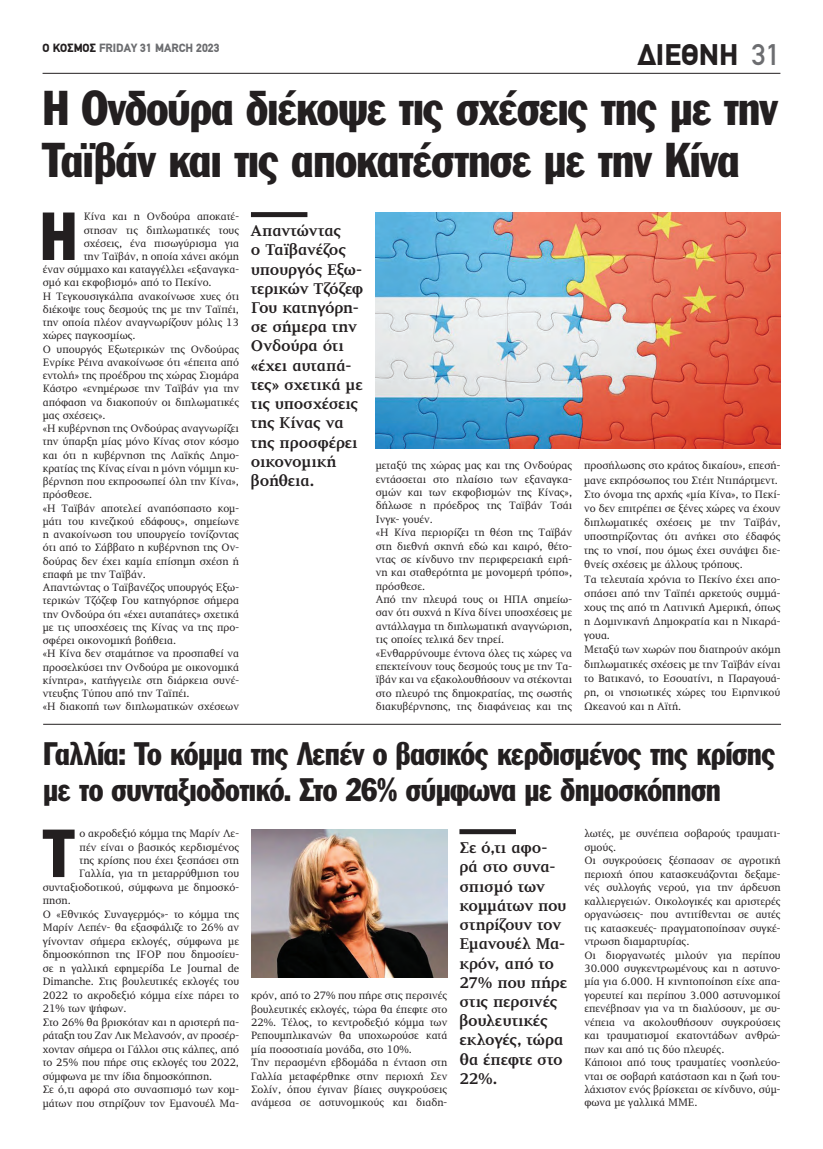
<style>
.page{position:relative;width:823px;height:1149px;background:#fff}
.page>*{position:absolute;margin:0;border:0;box-sizing:border-box;transform-origin:0 0}
.t1{font:66.6px "Franklin Gothic Greek Cond";color:#231f20}
.t2{font:48px/52px "Franklin Gothic Greek Cond";letter-spacing:-.02em;color:#231f20}
.t3{font:32px/36px "Franklin Gothic Greek Cond";letter-spacing:-.015em;color:#231f20}
.t4{font:900 30px "PF Din Text";color:#231f20}
.t5{font:700 16px/19.2px "PF Diplomat";letter-spacing:-.015em;color:#231f20}
.t6{font:900 12px "PF Din Text";color:#6c6d70}
.t7{font:11px/13.4px "PF Diplomat";color:#231f20}
.s1{color:#231f20}
.s2{font-weight:500;color:#6c6d70}
</style>
<div class="page">
<hr style="left:43px;top:73px;width:737px;height:1px;background:#231f20">
<svg style="left:459px;top:829px;width:56px;height:4px"></svg>
<img style="left:251px;top:829px;width:196px;height:148px">
<hr style="left:43px;top:723px;width:737px;height:1px;background:#231f20">
<div style="left:251px;top:212px;width:56px;height:5px;background:#231f20"></div>
<img style="left:375px;top:212px;width:404px;height:236px">
<p class="t6" style="left:43px;top:40px;width:178px"><span class="s1">Ο ΚΟΣΜΟΣ</span> FRIDAY 31 MARCH 2023</p>
<h3 class="t4" style="left:637px;top:37px;width:102px">ΔΙΕΘΝΗ</h3>
<h3 class="t4" style="left:585px;top:37px;width:196px">ΔΙΑΦΗΜΙΣ <span class="s2">31</span></h3>
<h2 class="t2" style="left:43px;top:82px;width:736px">Η Ονδούρα διέκοψε τις σχέσεις της με την<br>Ταϊβάν και τις αποκατέστησε με την Κίνα</h2>
<h1 class="t1" style="left:40px;top:198px;width:39px">Η</h1>
<p class="t7" style="left:84px;top:210px;width:157px">Κίνα και η Ονδούρα αποκατέ-</p>
<p class="t7" style="left:84px;top:223px;width:157px">στησαν τις διπλωματικές τους</p>
<p class="t7" style="left:84px;top:236px;width:157px">σχέσεις, ένα πισωγύρισμα για</p>
<p class="t7" style="left:84px;top:250px;width:157px">την Ταϊβάν, η οποία χάνει ακόμη</p>
<p class="t7" style="left:43px;top:263px;width:198px">έναν σύμμαχο και καταγγέλλει «εξαναγκα-</p>
<p class="t7" style="left:43px;top:276px;width:170px">σμό και εκφοβισμό» από το Πεκίνο.</p>
<p class="t7" style="left:43px;top:289px;width:198px">Η Τεγκουσιγκάλπα ανακοίνωσε χυες ότι</p>
<p class="t7" style="left:43px;top:303px;width:198px">διέκοψε τους δεσμούς της με την Ταϊπέι,</p>
<p class="t7" style="left:43px;top:316px;width:198px">την οποία πλέον αναγνωρίζουν μόλις 13</p>
<p class="t7" style="left:43px;top:329px;width:94px">χώρες παγκοσμίως.</p>
<p class="t7" style="left:43px;top:342px;width:198px">Ο υπουργός Εξωτερικών της Ονδούρας</p>
<p class="t7" style="left:43px;top:356px;width:198px">Ενρίκε Ρέινα ανακοίνωσε ότι «έπειτα από</p>
<p class="t7" style="left:43px;top:369px;width:198px">εντολή» της προέδρου της χώρας Σιομάρα</p>
<p class="t7" style="left:43px;top:382px;width:198px">Κάστρο «ενημέρωσε την Ταϊβάν για την</p>
<p class="t7" style="left:43px;top:395px;width:198px">απόφαση να διακοπούν οι διπλωματικές</p>
<p class="t7" style="left:43px;top:408px;width:64px">μας σχέσεις».</p>
<p class="t7" style="left:43px;top:422px;width:198px">«Η κυβέρνηση της Ονδούρας αναγνωρίζει</p>
<p class="t7" style="left:43px;top:435px;width:198px">την ύπαρξη μίας μόνο Κίνας στον κόσμο</p>
<p class="t7" style="left:43px;top:448px;width:198px">και ότι η κυβέρνηση της Λαϊκής Δημο-</p>
<p class="t7" style="left:43px;top:461px;width:198px">κρατίας της Κίνας είναι η μόνη νόμιμη κυ-</p>
<p class="t7" style="left:43px;top:475px;width:198px">βέρνηση που εκπροσωπεί όλη την Κίνα»,</p>
<p class="t7" style="left:43px;top:488px;width:51px">πρόσθεσε.</p>
<p class="t7" style="left:43px;top:501px;width:198px">«Η Ταϊβάν αποτελεί αναπόσπαστο κομ-</p>
<p class="t7" style="left:43px;top:514px;width:198px">μάτι του κινεζικού εδάφους», σημείωνε</p>
<p class="t7" style="left:43px;top:528px;width:198px">η ανακοίνωση του υπουργείο τονίζοντας</p>
<p class="t7" style="left:43px;top:541px;width:198px">ότι από το Σάββατο η κυβέρνηση της Ον-</p>
<p class="t7" style="left:43px;top:554px;width:198px">δούρας δεν έχει καμία επίσημη σχέση ή</p>
<p class="t7" style="left:43px;top:567px;width:104px">επαφή με την Ταϊβάν.</p>
<p class="t7" style="left:43px;top:580px;width:198px">Απαντώντας ο Ταϊβανέζος υπουργός Εξω-</p>
<p class="t7" style="left:43px;top:594px;width:198px">τερικών Τζόζεφ Γου κατηγόρησε σήμερα</p>
<p class="t7" style="left:43px;top:607px;width:198px">την Ονδούρα ότι «έχει αυταπάτες» σχετικά</p>
<p class="t7" style="left:43px;top:620px;width:198px">με τις υποσχέσεις της Κίνας να της προ-</p>
<p class="t7" style="left:43px;top:633px;width:135px">σφέρει οικονομική βοήθεια.</p>
<p class="t7" style="left:43px;top:647px;width:198px">«Η Κίνα δεν σταμάτησε να προσπαθεί να</p>
<p class="t7" style="left:43px;top:660px;width:198px">προσελκύσει την Ονδούρα με οικονομικά</p>
<p class="t7" style="left:43px;top:673px;width:198px">κίνητρα», κατήγγειλε στη διάρκεια συνέ-</p>
<p class="t7" style="left:43px;top:686px;width:148px">ντευξης Τύπου από την Ταϊπέι.</p>
<p class="t7" style="left:43px;top:700px;width:198px">«Η διακοπή των διπλωματικών σχέσεων</p>
<h3 class="t5" style="left:251px;top:221px;width:114px">Απαντώντας<br>ο Ταϊβανέζος υπουργός Εξω&shy;τερικών Τζόζεφ<br>Γου κατηγόρη&shy;σε σήμερα την<br>Ονδούρα ότι «έχει αυταπά&shy;τες» σχετικά με τις υποσχέσεις της Κίνας να της προσφέρει οικονομική βοήθεια.</h3>
<p class="t7" style="left:375px;top:459px;width:198px">μεταξύ της χώρας μας και της Ονδούρας εντάσσεται στο πλαίσιο των εξαναγκα&shy;σμών και των εκφοβισμών της Κίνας», δήλωσε η πρόεδρος της Ταϊβάν Τσάι Ινγκ- γουέν.<br>«Η Κίνα περιορίζει τη θέση της Ταϊβάν στη διεθνή σκηνή εδώ και καιρό, θέτο&shy;ντας σε κίνδυνο την περιφερειακή ειρή&shy;νη και σταθερότητα με μονομερή τρόπο», πρόσθεσε.<br>Από την πλευρά τους οι ΗΠΑ σημείω&shy;σαν ότι συχνά η Κίνα δίνει υποσχέσεις με αντάλλαγμα τη διπλωματική αναγνώριση, τις οποίες τελικά δεν τηρεί. «Ενθαρρύνουμε έντονα όλες τις χώρες να επεκτείνουν τους δεσμούς τους με την Τα&shy;ϊβάν και να εξακολουθήσουν να στέκονται στο πλευρό της δημοκρατίας, της σωστής διακυβέρνησης, της διαφάνειας και της</p>
<p class="t7" style="left:584px;top:459px;width:198px;line-height:14.1px">προσήλωσης στο κράτος δικαίου», επεσή&shy;μανε εκπρόσωπος του Στέιτ Ντιπάρτμεντ.<br>Στο όνομα της αρχής «μία Κίνα», το Πεκί&shy;νο δεν επιτρέπει σε ξένες χώρες να έχουν διπλωματικές σχέσεις με την Ταϊβάν, υποστηρίζοντας ότι ανήκει στο έδαφός της το νησί, που όμως έχει συνάψει διε&shy;θνείς σχέσεις με άλλους τρόπους.<br>Τα τελευταία χρόνια το Πεκίνο έχει απο&shy;σπάσει από την Ταϊπέι αρκετούς συμμά&shy;χους της από τη Λατινική Αμερική, όπως η Δομινικανή Δημοκρατία και η Νικαρά&shy;γουα.<br>Μεταξύ των χωρών που διατηρούν ακόμη διπλωματικές σχέσεις με την Ταϊβάν είναι το Βατικανό, το Εσουατίνι, η Παραγουά&shy;ρη, οι νησιωτικές χώρες του Ειρηνικού Ωκεανού και η Αϊτή.</p>
<h3 class="t3" style="left:43px;top:735px;width:733px">Γαλλία: Το κόμμα της Λεπέν ο βασικός κερδισμένος της κρίσης με το συνταξιοδοτικό. Στο 26% σύμφωνα με δημοσκόπηση</h3>
<h1 class="t1" style="left:43px;top:815px;width:32px">Τ</h1>
<p class="t7" style="left:80px;top:827px;width:161px">ο ακροδεξιό κόμμα της Μαρίν Λε-</p>
<p class="t7" style="left:80px;top:840px;width:161px">πέν είναι ο βασικός κερδισμένος</p>
<p class="t7" style="left:80px;top:853px;width:161px">της κρίσης που έχει ξεσπάσει στη</p>
<p class="t7" style="left:80px;top:866px;width:161px">Γαλλία, για τη μεταρρύθμιση του</p>
<p class="t7" style="left:43px;top:880px;width:198px">συνταξιοδοτικού, σύμφωνα με δημοσκό-</p>
<p class="t7" style="left:43px;top:893px;width:29px">πηση.</p>
<p class="t7" style="left:43px;top:907px;width:198px">Ο «Εθνικός Συναγερμός»- το κόμμα της</p>
<p class="t7" style="left:43px;top:920px;width:198px">Μαρίν Λεπέν- θα εξασφάλιζε το 26% αν</p>
<p class="t7" style="left:43px;top:934px;width:198px">γίνονταν σήμερα εκλογές, σύμφωνα με</p>
<p class="t7" style="left:43px;top:947px;width:198px">δημοσκόπηση της IFOP που δημοσίευ-</p>
<p class="t7" style="left:43px;top:961px;width:198px">σε η γαλλική εφημερίδα Le Journal de</p>
<p class="t7" style="left:43px;top:974px;width:198px">Dimanche. Στις βουλευτικές εκλογές του</p>
<p class="t7" style="left:43px;top:988px;width:198px">2022 το ακροδεξιό κόμμα είχε πάρει το</p>
<p class="t7" style="left:43px;top:1001px;width:85px">21% των ψήφων.</p>
<p class="t7" style="left:43px;top:1015px;width:198px">Στο 26% θα βρισκόταν και η αριστερή πα-</p>
<p class="t7" style="left:43px;top:1028px;width:198px">ράταξη του Ζαν Λικ Μελανσόν, αν προσέρ-</p>
<p class="t7" style="left:43px;top:1042px;width:198px">χονταν σήμερα οι Γάλλοι στις κάλπες, από</p>
<p class="t7" style="left:43px;top:1055px;width:198px">το 25% που πήρε στις εκλογές του 2022,</p>
<p class="t7" style="left:43px;top:1069px;width:171px">σύμφωνα με την ίδια δημοσκόπηση.</p>
<p class="t7" style="left:43px;top:1082px;width:198px">Σε ό,τι αφορά στο συνασπισμό των κομ-</p>
<p class="t7" style="left:43px;top:1095px;width:198px">μάτων που στηρίζουν τον Εμανουέλ Μα-</p>
<p class="t7" style="left:251px;top:988px;width:198px">κρόν, από το 27% που πήρε στις περσινές βουλευτικές εκλογές, τώρα θα έπεφτε στο 22%. Τέλος, το κεντροδεξιό κόμμα των Ρεπουμπλικανών θα υποχωρούσε κατά μία ποσοστιαία μονάδα, στο 10%.<br>Την περασμένη εβδομάδα η ένταση στη Γαλλία μεταφέρθηκε στην περιοχή Σεν Σολίν, όπου έγιναν βίαιες συγκρούσεις ανάμεσα σε αστυνομικούς και διαδη-</p>
<h3 class="t5" style="left:459px;top:838px;width:109px">Σε ό,τι αφο&shy;ρά στο συνα&shy;σπισμό των κομμάτων που στηρίζουν τον<br>Εμανουέλ Μα&shy;κρόν, από το<br>27% που πήρε στις περσινές βουλευτικές εκλογές, τώρα θα έπεφτε στο<br>22%.</h3>
<p class="t7" style="left:584px;top:827px;width:198px">λωτές, με συνέπεια σοβαρούς τραυματι&shy;σμούς.<br>Οι συγκρούσεις ξέσπασαν σε αγροτική περιοχή όπου κατασκευάζονται δεξαμε&shy;νές συλλογής νερού, για την άρδευση καλλιεργειών. Οικολογικές και αριστερές οργανώσεις- που αντιτίθενται σε αυτές τις κατασκευές- πραγματοποίησαν συγκέ&shy;ντρωση διαμαρτυρίας.<br>Οι διοργανωτές μιλούν για περίπου 30.000 συγκεντρωμένους και η αστυνο&shy;μία για 6.000. Η κινητοποίηση είχε απα&shy;γορευτεί και περίπου 3.000 αστυνομικοί επενέβησαν για να τη διαλύσουν, με συ&shy;νέπεια να ακολουθήσουν συγκρούσεις και τραυματισμοί εκατοντάδων ανθρώ&shy;πων και από τις δύο πλευρές.<br>Κάποιοι από τους τραυματίες νοσηλεύο&shy;νται σε σοβαρή κατάσταση και η ζωή του&shy;λάχιστον ενός βρίσκεται σε κίνδυνο, σύμ&shy;φωνα με γαλλικά ΜΜΕ.</p>
</div>
